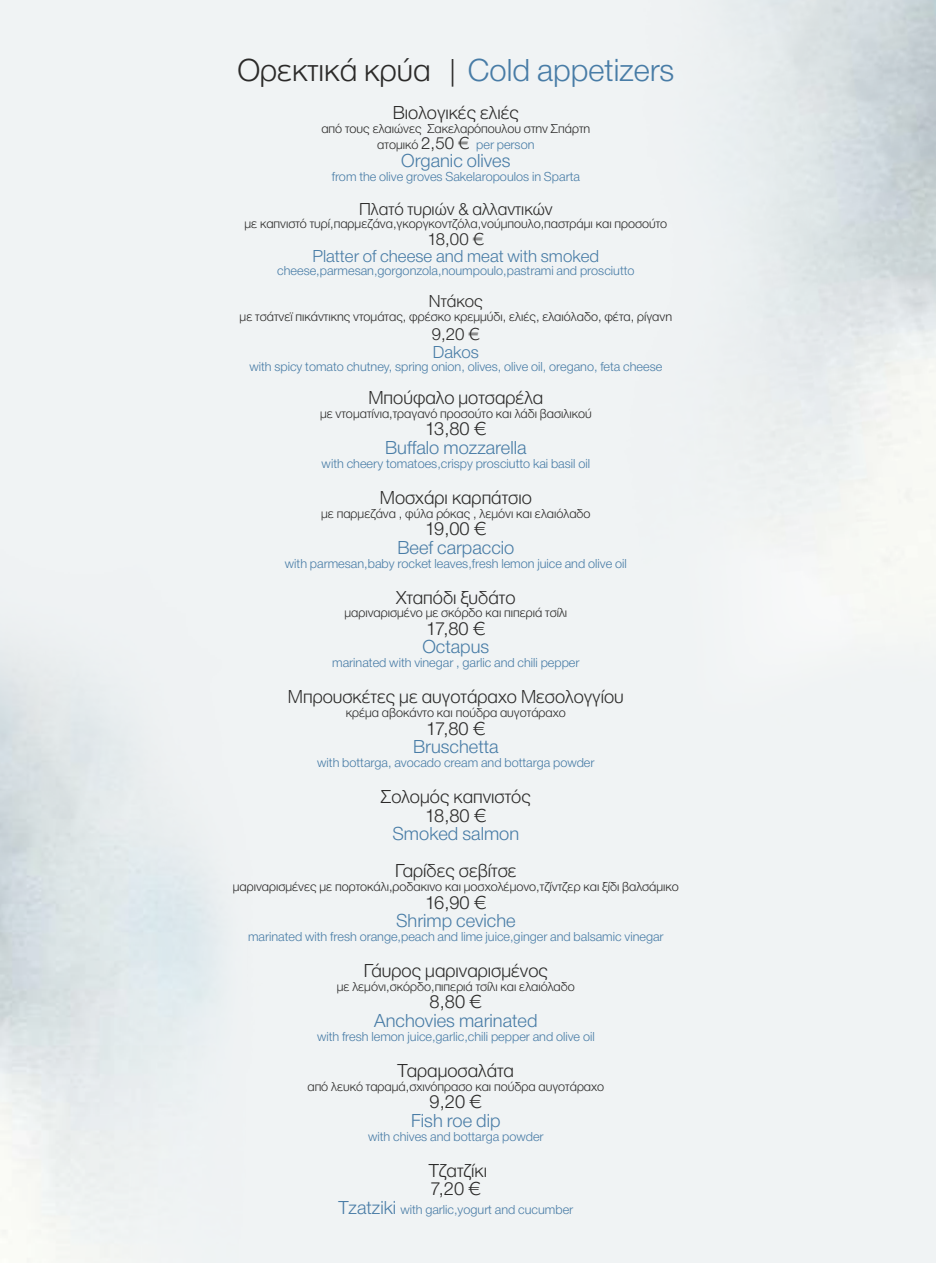
<style>
.page{position:relative;width:936px;height:1263px;background:#fff}
.page>*{position:absolute;margin:0;border:0;box-sizing:border-box;transform-origin:0 0}
.t1{font:300 33px "CF Helvetica";color:#487ca6}
.t2{font:300 19.5px/18.6px "CF Helvetica";color:#2b2a29;text-align:center}
.t3{font:300 19.5px "CF Helvetica";color:#487ca6}
.t4{font:300 19.5px "CF Helvetica";color:#497ca6}
.t5{font:300 18px "CF Helvetica";color:#2b2a29}
.t6{font:300 18px "CF Helvetica";color:#487ca6}
.t7{font:300 13.5px/16.4px "CF Helvetica";color:#2b2a29;text-align:center}
.t8{font:300 13.5px "CF Helvetica";color:#487ca6}
.t9{font:300 13.5px "CF Helvetica";color:#497ca6}
.s1{color:#2b2a29}
.s2{font-size:18px}
.s3{color:#487ca6}
.s4{font-size:19.5px}
</style>
<div class="page">
<div style="left:0;top:0;width:935px;height:1263px;background:#f0f3f4"></div>
<img style="left:736px;top:0;width:199px;height:554px">
<img style="left:0;top:652px;width:218px;height:611px">
<h1 class="t1" style="left:237px;top:59px;width:438px"><span class="s1">Ορεκτικά κρύα |</span> Cold appetizers</h1>
<h2 class="t2" style="left:393px;top:105px;width:128px">Βιολογικές ελιές</h2>
<p class="t7" style="left:321px;top:122px;width:270px">από τους ελαιώνες Σακελαρόπουλου στην Σπάρτη ατοµικό <span class="s2">2,50 €</span> <span class="s3">per person</span></p>
<h2 class="t3" style="left:401px;top:154px;width:111px">Organic olives</h2>
<p class="t8" style="left:332px;top:172px;width:250px">from the olive groves Sakelaropoulos in Sparta</p>
<h3 class="t5" style="left:359px;top:203px;width:195px">Πλατό τυριών &amp; αλλαντικών</h3>
<p class="t7" style="left:244px;top:217px;width:424px">µε καπνιστό τυρί,παρµεζάνα,γκοργκοντζόλα,νούµπουλο,παστράµι και προσούτο</p>
<h3 class="t5" style="left:427px;top:232px;width:58px">18,00 €</h3>
<h3 class="t6" style="left:312px;top:250px;width:288px">Platter of cheese and meat with smoked</h3>
<p class="t8" style="left:277px;top:266px;width:359px">cheese,parmesan,gorgonzola,noumpoulo,pastrami and prosciutto</p>
<h3 class="t5" style="left:429px;top:295px;width:56px">Ντάκος</h3>
<p class="t7" style="left:239px;top:310px;width:434px">µε τσάτνεϊ πικάντικης ντοµάτας, φρέσκο κρεµµύδι, ελιές, ελαιόλαδο, φέτα, ρίγανη</p>
<h3 class="t5" style="left:431px;top:328px;width:50px">9,20 €</h3>
<h3 class="t6" style="left:433px;top:345px;width:48px">Dakos</h3>
<p class="t8" style="left:249px;top:362px;width:414px">with spicy tomato chutney, spring onion, olives, olive oil, oregano, feta cheese</p>
<h2 class="t2" style="left:368px;top:391px;width:176px">Μπούφαλο µοτσαρέλα</h2>
<p class="t7" style="left:320px;top:407px;width:273px">µε ντοµατίνια,τραγανό προσούτο και λάδι βασιλικού</p>
<h2 class="t2" style="left:425px;top:422px;width:63px">13,80 €</h2>
<h2 class="t3" style="left:385px;top:441px;width:143px">Buffalo mozzarella</h2>
<p class="t8" style="left:321px;top:459px;width:270px">with cheery tomatoes,crispy prosciutto kai basil oil</p>
<h2 class="t2" style="left:380px;top:490px;width:154px">Μοσχάρι καρπάτσιο</h2>
<p class="t7" style="left:321px;top:507px;width:271px">µε παρµεζάνα , φύλα ρόκας , λεµόνι και ελαιόλαδο</p>
<h2 class="t2" style="left:425px;top:522px;width:63px">19,00 €</h2>
<h2 class="t3" style="left:397px;top:541px;width:118px">Beef carpaccio</h2>
<p class="t8" style="left:285px;top:558px;width:343px">with parmesan,baby rocket leaves,fresh lemon juice and olive oil</p>
<h2 class="t2" style="left:396px;top:590px;width:121px">Χταπόδι ξυδάτο</h2>
<p class="t7" style="left:344px;top:606px;width:224px">µαριναρισµένο µε σκόρδο και πιπεριά τσίλι</p>
<h2 class="t2" style="left:426px;top:621px;width:61px">17,80 €</h2>
<h2 class="t3" style="left:422px;top:640px;width:68px">Octapus</h2>
<p class="t8" style="left:332px;top:658px;width:249px">marinated with vinegar , garlic and chili pepper</p>
<h2 class="t2" style="left:288px;top:690px;width:337px">Μπρουσκέτες µε αυγοτάραχο Μεσολογγίου</h2>
<p class="t7" style="left:346px;top:706px;width:221px">κρέµα αβοκάντο και πούδρα αυγοτάραχο</p>
<h2 class="t2" style="left:426px;top:721px;width:61px">17,80 €</h2>
<h2 class="t3" style="left:413px;top:740px;width:87px">Bruschetta</h2>
<p class="t8" style="left:317px;top:758px;width:279px">with bottarga, avocado cream and bottarga powder</p>
<h2 class="t2" style="left:381px;top:790px;width:151px">Σολοµός καπνιστός<br>18,80 €</h2>
<h2 class="t3" style="left:392px;top:827px;width:128px">Smoked salmon</h2>
<h2 class="t2" style="left:395px;top:864px;width:123px">Γαρίδες σεβίτσε</h2>
<p class="t7" style="left:233px;top:880px;width:448px">µαριναρισµένες µε πορτοκάλι,ροδακινο και µοσχολέµονο,τζίντζερ και ξίδι βαλσάµικο</p>
<h2 class="t2" style="left:425px;top:895px;width:63px">16,90 €</h2>
<h2 class="t3" style="left:396px;top:914px;width:121px">Shrimp ceviche</h2>
<p class="t8" style="left:248px;top:932px;width:417px">marinated with fresh orange,peach and lime juice,ginger and balsamic vinegar</p>
<h2 class="t2" style="left:364px;top:964px;width:186px">Γάυρος µαριναρισµένος</h2>
<p class="t7" style="left:337px;top:980px;width:239px">µε λεµόνι,σκόρδο,πιπεριά τσίλι και ελαιόλαδο</p>
<h2 class="t2" style="left:429px;top:995px;width:54px">8,80 €</h2>
<h2 class="t3" style="left:374px;top:1014px;width:165px">Anchovies marinated</h2>
<p class="t8" style="left:317px;top:1032px;width:279px">with fresh lemon juice,garlic,chili pepper and olive oil</p>
<h2 class="t2" style="left:397px;top:1063px;width:118px">Ταραµοσαλάτα</h2>
<p class="t7" style="left:307px;top:1080px;width:298px">από λευκό ταραµά,σχινόπρασο και πούδρα αυγοτάραχο</p>
<h2 class="t2" style="left:429px;top:1095px;width:54px">9,20 €</h2>
<h2 class="t4" style="left:411px;top:1114px;width:91px">Fish roe dip</h2>
<p class="t9" style="left:368px;top:1132px;width:177px">with chives and bottarga powder</p>
<h2 class="t2" style="left:428px;top:1163px;width:60px;text-align:left">Τζατζίκι<br>7,20 €</h2>
<p class="t9" style="left:338px;top:1205px;width:236px"><span class="s4">Tzatziki</span> with garlic,yogurt and cucumber</p>
</div>
